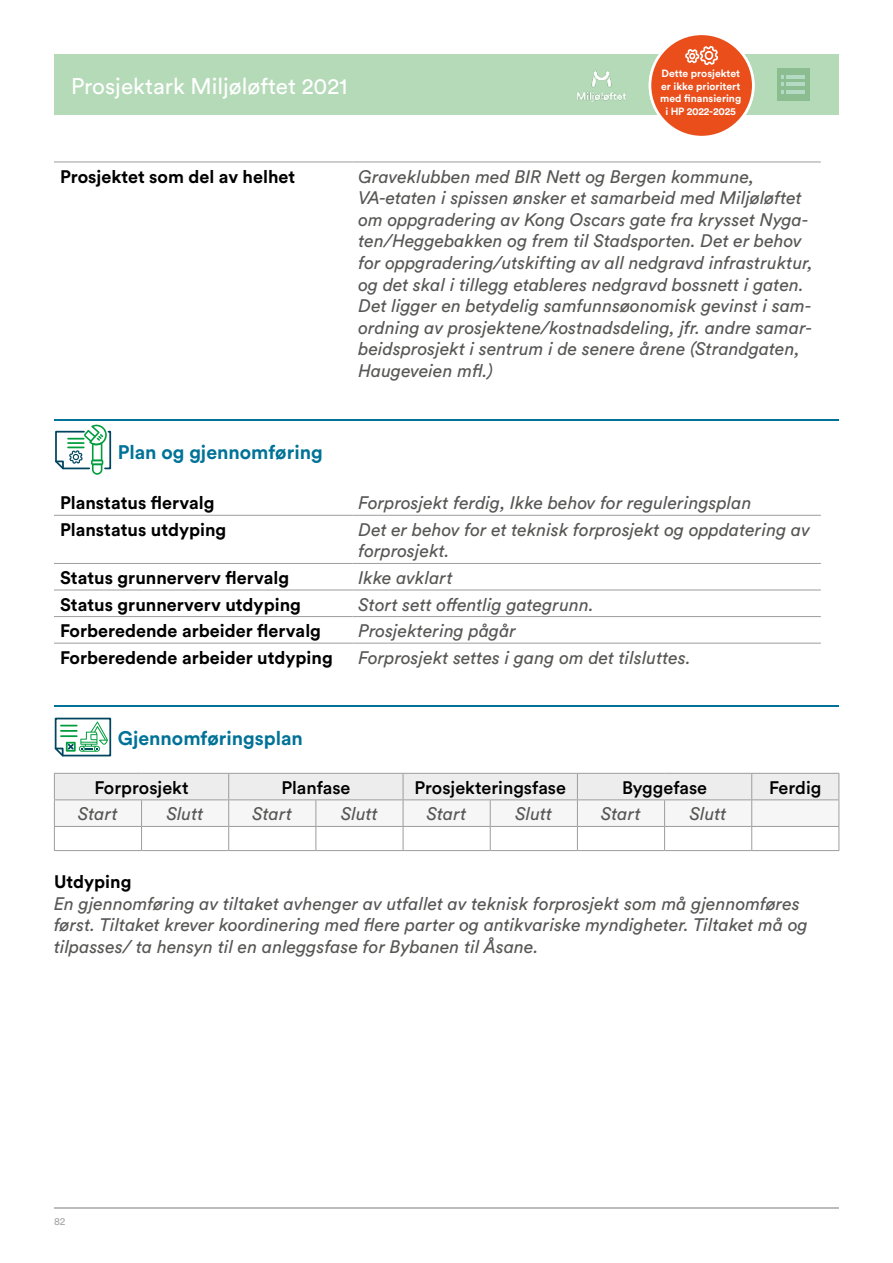
<style>
.page{position:relative;width:893px;height:1263px;background:#fff}
.page>*{position:absolute;margin:0;border:0;box-sizing:border-box;transform-origin:0 0}
.t1{font:22.5px "Circular Std";color:#fff}
.ML_-_Overskrift_H2{font:700 19.5px "Circular Std";color:#007298}
.ML_-_Brød_1{font:italic 18px/21.6px "Circular Std";color:#575756}
.ML_-_Overskrift_H3{font:700 18px "Circular Std";color:#000}
.ML_-_Brød_1-2{font:500 18px "Circular Std";color:#000}
.t2{font:10.5px "Circular Std";color:#a8a8a7}
.ML_-_Label__p{font:700 10.35px/12.5px "Circular Std";color:#fff}
</style>
<div class="page">
<hr style="left:54px;top:1208px;width:785px;height:1px;background:#bcbcbc">
<div style="left:54px;top:54px;width:785px;height:61px;background:#b4dab8"></div>
<img style="left:577px;top:71px;width:49px;height:31px">
<div style="left:777px;top:68px;width:32px;height:33px;background:#8bbd90"></div>
<hr style="left:786px;top:76px;width:19px;height:3px;background:#b4dac3">
<hr style="left:786px;top:83px;width:19px;height:3px;background:#b4dac3">
<hr style="left:786px;top:90px;width:19px;height:3px;background:#b4dac3">
<svg style="left:781px;top:76px;width:3px;height:17px"></svg>
<hr style="left:54px;top:162px;width:299px;height:1px;background:#9d9d9c">
<hr style="left:353px;top:162px;width:468px;height:1px;background:#9d9d9c">
<hr style="left:54px;top:419px;width:785px;height:1px;background:#007298">
<svg style="left:55px;top:424px;width:57px;height:51px"></svg>
<hr style="left:54px;top:643px;width:299px;height:1px;background:#9d9d9c">
<hr style="left:353px;top:643px;width:468px;height:1px;background:#9d9d9c">
<hr style="left:54px;top:515px;width:299px;height:1px;background:#9d9d9c">
<hr style="left:353px;top:515px;width:468px;height:1px;background:#9d9d9c">
<hr style="left:54px;top:563px;width:299px;height:1px;background:#9d9d9c">
<hr style="left:353px;top:563px;width:468px;height:1px;background:#9d9d9c">
<hr style="left:54px;top:590px;width:299px;height:1px;background:#9d9d9c">
<hr style="left:353px;top:590px;width:468px;height:1px;background:#9d9d9c">
<hr style="left:54px;top:616px;width:299px;height:1px;background:#9d9d9c">
<hr style="left:353px;top:616px;width:468px;height:1px;background:#9d9d9c">
<hr style="left:54px;top:706px;width:785px;height:1px;background:#007298">
<svg style="left:54px;top:717px;width:58px;height:40px"></svg>
<svg style="left:54px;top:773px;width:785px;height:77px"></svg>
<hr style="left:54px;top:850px;width:88px;height:1px;background:#9d9d9c">
<hr style="left:142px;top:850px;width:87px;height:1px;background:#9d9d9c">
<hr style="left:229px;top:850px;width:87px;height:1px;background:#9d9d9c">
<hr style="left:316px;top:850px;width:87px;height:1px;background:#9d9d9c">
<hr style="left:403px;top:850px;width:87px;height:1px;background:#9d9d9c">
<hr style="left:490px;top:850px;width:87px;height:1px;background:#9d9d9c">
<hr style="left:577px;top:850px;width:88px;height:1px;background:#9d9d9c">
<hr style="left:665px;top:850px;width:87px;height:1px;background:#9d9d9c">
<hr style="left:752px;top:850px;width:87px;height:1px;background:#9d9d9c">
<div style="left:650px;top:34px;width:103px;height:103px;background:#e94e1b;border-radius:50%"></div>
<div style="left:649px;top:33px;width:106px;height:105px;border:3px solid #fff;border-radius:50%"></div>
<svg style="left:685px;top:45px;width:33px;height:21px"></svg>
<p class="ML_-_Label__p" style="left:660px;top:67px;width:82px;text-align:center">Dette prosjektet er ikke prioritert med finansiering i HP 2022-2025</p>
<p class="t1" style="left:71px;top:72px;width:278px">Prosjektark Miljøløftet 2021</p>
<p class="ML_-_Label__p" style="left:672px;top:80px;width:70px">prioritert med fina sier ng</p>
<h3 class="ML_-_Overskrift_H3" style="left:60px;top:165px;width:237px">Prosjektet som del av helhet</h3>
<p class="ML_-_Brød_1" style="left:359px;top:165px;width:456px">Graveklubben med BIR Nett og Bergen kommune, VA-etaten i spissen ønsker et samarbeid med Miljøløftet om oppgradering av Kong Oscars gate fra krysset Nyga&shy;ten/Heggebakken og frem til Stadsporten. Det er behov for oppgradering/utskifting av all nedgravd infrastruktur, og det skal i tillegg etableres nedgravd bossnett i gaten.<br>Det ligger en betydelig samfunnsøonomisk gevinst i sam&shy;ordning av prosjektene/kostnadsdeling, jfr. andre samar&shy;beidsprosjekt i sentrum i de senere årene (Strandgaten, Haugeveien mfl.)</p>
<h2 class="ML_-_Overskrift_H2" style="left:118px;top:440px;width:206px">Plan og gjennomføring</h2>
<h3 class="ML_-_Overskrift_H3" style="left:60px;top:491px;width:156px">Planstatus flervalg</h3>
<p class="ML_-_Brød_1" style="left:359px;top:492px;width:395px">Forprosjekt ferdig, Ikke behov for reguleringsplan</p>
<h3 class="ML_-_Overskrift_H3" style="left:60px;top:518px;width:168px">Planstatus utdyping</h3>
<p class="ML_-_Brød_1" style="left:359px;top:518px;width:453px">Det er behov for et teknisk forprosjekt og oppdatering av forprosjekt.</p>
<h3 class="ML_-_Overskrift_H3" style="left:60px;top:566px;width:231px">Status grunnerverv flervalg</h3>
<p class="ML_-_Brød_1" style="left:359px;top:567px;width:96px">Ikke avklart</p>
<h3 class="ML_-_Overskrift_H3" style="left:60px;top:593px;width:242px">Status grunnerverv utdyping</h3>
<p class="ML_-_Brød_1" style="left:359px;top:593px;width:237px">Stort sett offentlig gategrunn.</p>
<h3 class="ML_-_Overskrift_H3" style="left:60px;top:619px;width:263px">Forberedende arbeider flervalg</h3>
<p class="ML_-_Brød_1" style="left:359px;top:620px;width:159px">Prosjektering pågår</p>
<h3 class="ML_-_Overskrift_H3" style="left:60px;top:646px;width:274px">Forberedende arbeider utdyping</h3>
<p class="ML_-_Brød_1" style="left:359px;top:646px;width:334px">Forprosjekt settes i gang om det tilsluttes.</p>
<h2 class="ML_-_Overskrift_H2" style="left:118px;top:726px;width:187px">Gjennomføringsplan</h2>
<p class="ML_-_Brød_1-2" style="left:95px;top:776px;width:96px">Forprosjekt</p>
<p class="ML_-_Brød_1-2" style="left:281px;top:776px;width:71px">Planfase</p>
<p class="ML_-_Brød_1-2" style="left:415px;top:776px;width:153px">Prosjekteringsfase</p>
<p class="ML_-_Brød_1-2" style="left:622px;top:776px;width:87px">Byggefase</p>
<p class="ML_-_Brød_1-2" style="left:769px;top:776px;width:54px">Ferdig</p>
<p class="ML_-_Brød_1" style="left:78px;top:803px;width:41px">Start</p>
<p class="ML_-_Brød_1" style="left:167px;top:803px;width:38px">Slutt</p>
<p class="ML_-_Brød_1" style="left:252px;top:803px;width:41px">Start</p>
<p class="ML_-_Brød_1" style="left:341px;top:803px;width:38px">Slutt</p>
<p class="ML_-_Brød_1" style="left:427px;top:803px;width:41px">Start</p>
<p class="ML_-_Brød_1" style="left:515px;top:803px;width:38px">Slutt</p>
<p class="ML_-_Brød_1" style="left:601px;top:803px;width:41px">Start</p>
<p class="ML_-_Brød_1" style="left:690px;top:803px;width:38px">Slutt</p>
<h3 class="ML_-_Overskrift_H3" style="left:54px;top:870px;width:79px">Utdyping</h3>
<p class="ML_-_Brød_1" style="left:54px;top:892px;width:755px">En gjennomføring av tiltaket avhenger av utfallet av teknisk forprosjekt som må gjennomføres først. Tiltaket krever koordinering med flere parter og antikvariske myndigheter. Tiltaket må og tilpasses/ ta hensyn til en anleggsfase for Bybanen til Åsane.</p>
<p class="t2" style="left:54px;top:1215px;width:13px">82</p>
</div>
